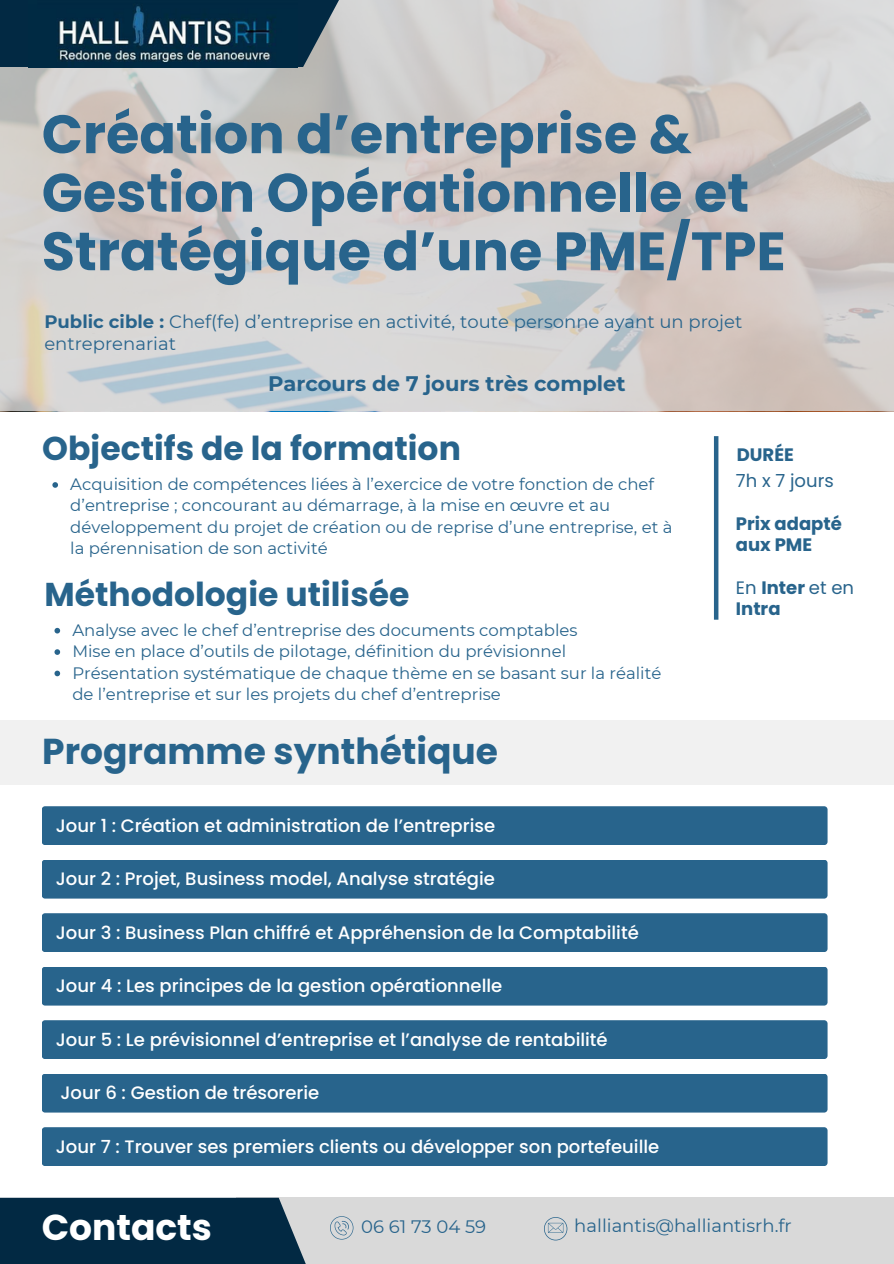
<style>
.page{position:relative;width:894px;height:1264px;background:#fff}
.page>*{position:absolute;margin:0;border:0;box-sizing:border-box;transform-origin:0 0}
.t1{font:700 54px/58.5px "Poppins";color:#28648c}
.t2{font:700 36px "Poppins";color:#28648c}
.t3{font:700 36px "Poppins";color:#fff}
.t4{font:700 33px "Poppins";color:#28648c}
.t5{font:700 21px "Montserrat";color:#28648c}
.t6{font:500 18px "Poppins";color:#fff}
.t7{font:18px/22.5px "Montserrat";color:#28648c}
.t8{font:700 18px/21.3px "Poppins";color:#28648c}
.t9{font:18px "Poppins";color:#28648c}
.t10{font:16.5px/21.3px "Montserrat";color:#28648c}
.s1{font-weight:700}
.s2{font-weight:400}
</style>
<div class="page">
<div style="left:0;top:720px;width:893px;height:64px;background:#f1f1f1"></div>
<div style="left:236px;top:1197px;width:657px;height:66px;background:#d9d9d9"></div>
<svg style="left:0;top:1197px;width:354px;height:66px;fill:#022943"></svg>
<svg style="left:330px;top:1216px;width:23px;height:23px"></svg>
<svg style="left:0;top:0;width:893px;height:411px;background:#d1cdcb"></svg>
<svg style="left:0;top:0;width:382px;height:67px;background:#6f808c"></svg>
<img style="left:28px;top:0;width:269px;height:67px">
<svg style="left:544px;top:1217px;width:23px;height:23px"></svg>
<div style="left:42px;top:806px;width:785px;height:39px;background:#28648c;border-radius:3px"></div>
<div style="left:713px;top:436px;width:5px;height:183px;background:#28648c"></div>
<svg style="left:52px;top:482px;width:6px;height:6px"></svg>
<svg style="left:54px;top:628px;width:6px;height:5px"></svg>
<svg style="left:54px;top:649px;width:6px;height:6px"></svg>
<svg style="left:54px;top:670px;width:6px;height:6px"></svg>
<div style="left:42px;top:859px;width:785px;height:39px;background:#28648c;border-radius:3px"></div>
<div style="left:42px;top:913px;width:785px;height:39px;background:#28648c;border-radius:3px"></div>
<div style="left:42px;top:966px;width:785px;height:39px;background:#28648c;border-radius:3px"></div>
<div style="left:42px;top:1020px;width:785px;height:39px;background:#28648c;border-radius:3px"></div>
<div style="left:42px;top:1073px;width:785px;height:39px;background:#28648c;border-radius:3px"></div>
<div style="left:42px;top:1127px;width:785px;height:38px;background:#28648c;border-radius:3px"></div>
<h2 class="t1" style="left:42px;top:105px;width:745px">Création d’entreprise &amp;<br>Gestion Opérationnelle et<br>Stratégique d’une PME/TPE</h2>
<p class="t7" style="left:44px;top:310px;width:699px"><span class="s1">Public cible :</span> Chef(fe) d’entreprise en activité, toute personne ayant un projet entreprenariat</p>
<h2 class="t5" style="left:268px;top:370px;width:359px">Parcours de 7 jours très complet</h2>
<p class="t4" style="left:42px;top:425px;width:420px">Objectifs de la formation</p>
<p class="t10" style="left:70px;top:473px;width:603px">Acquisition de compétences liées à l’exercice de votre fonction de chef d’entreprise ; concourant au démarrage, à la mise en œuvre et au développement du projet de création ou de reprise d’une entreprise, et à la pérennisation de son activité</p>
<h5 class="t4" style="left:44px;top:571px;width:366px">Méthodologie utilisée</h5>
<h5 class="t10" style="left:72px;top:619px;width:506px">Analyse avec le chef d’entreprise des documents comptables</h5>
<h5 class="t10" style="left:72px;top:640px;width:495px">Mise en place d’outils de pilotage, définition du prévisionnel</h5>
<h5 class="t10" style="left:72px;top:662px;width:590px">Présentation systématique de chaque thème en se basant sur la réalité de l’entreprise et sur les projets du chef d’entreprise</h5>
<h1 class="t2" style="left:42px;top:726px;width:457px">Programme synthétique</h1>
<p class="t6" style="left:56px;top:813px;width:441px">Jour 1 : Création et administration de l’entreprise</p>
<h5 class="t6" style="left:56px;top:866px;width:440px">Jour 2 : Projet, Business model, Analyse stratégie</h5>
<h5 class="t6" style="left:56px;top:919px;width:584px">Jour 3 : Business Plan chiffré et Appréhension de la Comptabilité</h5>
<h5 class="t6" style="left:56px;top:973px;width:448px">Jour 4 : Les principes de la gestion opérationnelle</h5>
<h2 class="t6" style="left:56px;top:1026px;width:553px">Jour 5 : Le prévisionnel d’entreprise et l’analyse de rentabilité</h2>
<p class="t6" style="left:60px;top:1080px;width:260px">Jour 6 : Gestion de trésorerie</p>
<p class="t6" style="left:56px;top:1133px;width:605px">Jour 7 : Trouver ses premiers clients ou développer son portefeuille</p>
<p class="t8" style="left:736px;top:444px;width:58px">DURÉE</p>
<h4 class="t9" style="left:735px;top:468px;width:99px">7h x 7 jours</h4>
<h5 class="t8" style="left:735px;top:512px;width:107px">Prix adapté aux PME</h5>
<p class="t8" style="left:735px;top:577px;width:120px"><span class="s2">En</span> Inter <span class="s2">et en<br></span>Intra</p>
<h2 class="t3" style="left:42px;top:1201px;width:172px">Contacts</h2>
<h3 class="t7" style="left:361px;top:1215px;width:126px">06 61 73 04 59</h3>
<p class="t7" style="left:574px;top:1214px;width:219px">halliantis@halliantisrh.fr</p>
</div>
